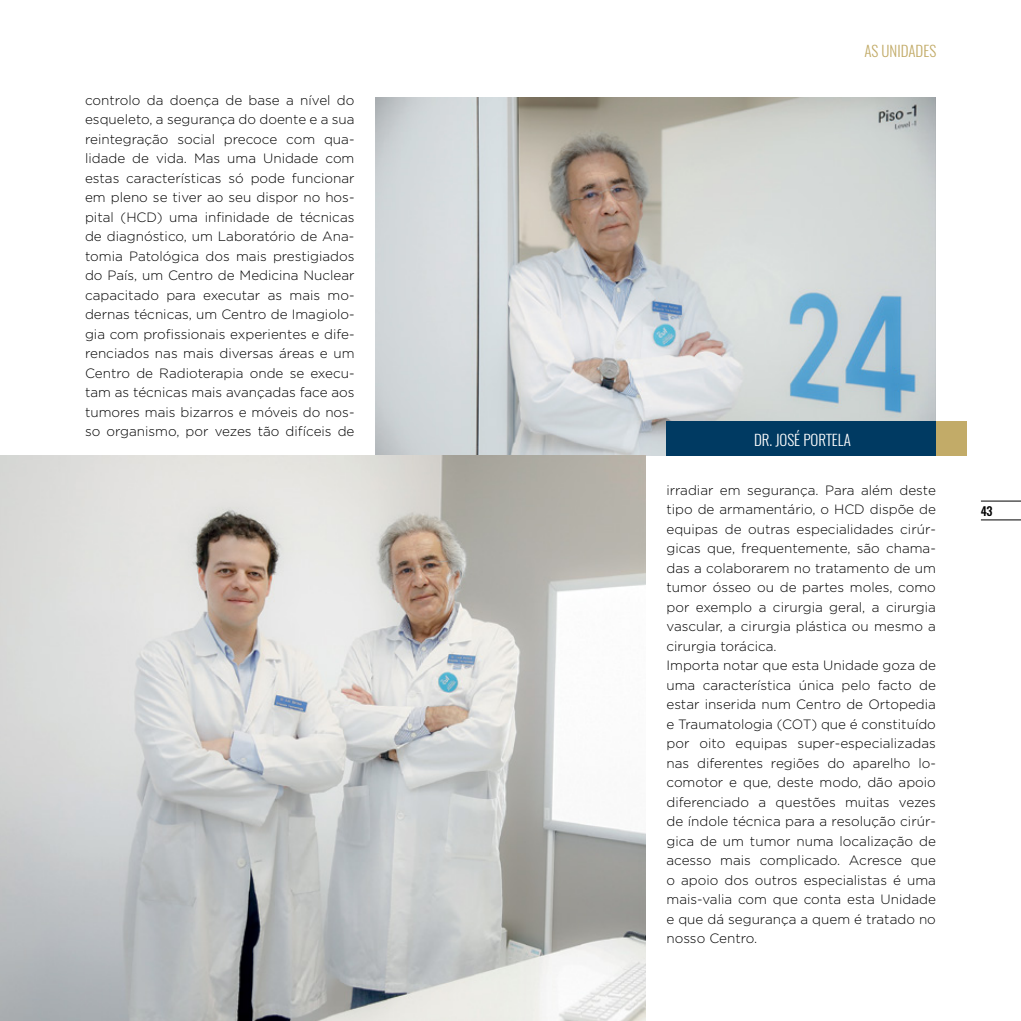
<style>
.page{position:relative;width:1021px;height:1021px;background:#fff}
.page>*{position:absolute;margin:0;border:0;box-sizing:border-box;transform-origin:0 0}
.t1{font:300 15px "Oswald";color:#fff}
.t2{font:300 15px "Oswald";color:#c2ab68}
.t3{font:300 13.5px/19.5px "Gotham";color:#000;text-align:justify}
.t4{font:500 12px "Oswald";color:#000}
</style>
<div class="page">
<hr style="left:980px;top:519px;width:40px;height:1px;background:#000">
<hr style="left:980px;top:501px;width:40px;height:1px;background:#000">
<img style="left:376px;top:98px;width:559px;height:358px">
<img style="left:0;top:456px;width:645px;height:564px">
<div style="left:667px;top:421px;width:268px;height:35px;background:#003a62"></div>
<div style="left:935px;top:421px;width:31px;height:35px;background:#c2ab68"></div>
<p class="t3" style="left:85px;top:90px;width:271px">controlo da doença de base a nível do esqueleto, a segurança do doente e a sua reintegração social precoce com qua&shy;lidade de vida. Mas uma Unidade com estas características só pode funcionar em pleno se tiver ao seu dispor no hos&shy;pital (HCD) uma infinidade de técnicas de diagnóstico, um Laboratório de Ana&shy;tomia Patológica dos mais prestigiados do País, um Centro de Medicina Nuclear capacitado para executar as mais mo&shy;dernas técnicas, um Centro de Imagiolo&shy;gia com profissionais experientes e dife&shy;renciados nas mais diversas áreas e um Centro de Radioterapia onde se execu&shy;tam as técnicas mais avançadas face aos tumores mais bizarros e móveis do nos&shy;so organismo, por vezes tão difíceis de</p>
<p class="t2" style="left:864px;top:37px;width:73px">AS UNIDADES</p>
<p class="t1" style="left:754px;top:426px;width:98px">DR. JOSÉ PORTELA</p>
<p class="t3" style="left:666px;top:480px;width:271px;text-align:left">irradiar em segurança. Para além deste tipo de armamentário, o HCD dispõe de equipas de outras especialidades cirúr&shy;gicas que, frequentemente, são chama&shy;das a colaborarem no tratamento de um tumor ósseo ou de partes moles, como por exemplo a cirurgia geral, a cirurgia vascular, a cirurgia plástica ou mesmo a cirurgia torácica.<br>Importa notar que esta Unidade goza de uma característica única pelo facto de estar inserida num Centro de Ortopedia e Traumatologia (COT) que é constituído por oito equipas super-especializadas nas diferentes regiões do aparelho lo&shy;comotor e que, deste modo, dão apoio diferenciado a questões muitas vezes de índole técnica para a resolução cirúr&shy;gica de um tumor numa localização de acesso mais complicado. Acresce que o apoio dos outros especialistas é uma mais-valia com que conta esta Unidade e que dá segurança a quem é tratado no nosso Centro.</p>
<p class="t4" style="left:980px;top:504px;width:13px">43</p>
</div>
